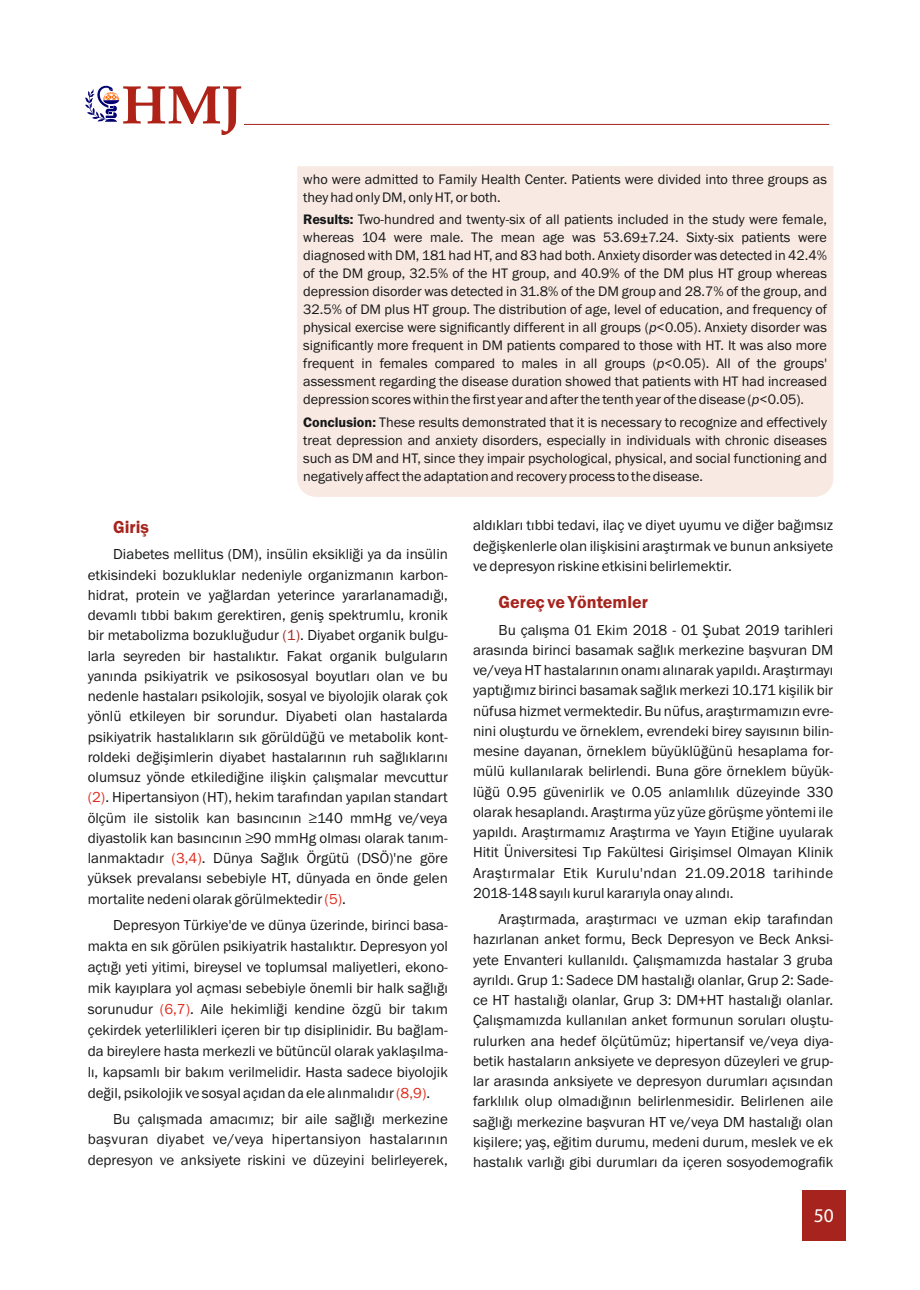
<style>
.page{position:relative;width:920px;height:1290px;background:#fff}
.page>*{position:absolute;margin:0;border:0;box-sizing:border-box;transform-origin:0 0}
.t1{font:19.5px "Myriad Pro";color:#fff}
.t2{font:600 18px "Franklin Gothic";color:#a6241d}
.t3{font:15px/20.2px "Franklin Gothic";color:#151616;text-align:justify}
.t4{font:14.25px/18px "Franklin Gothic";color:#151616;text-align:justify}
.s1{font-weight:600}
.s2{font-style:italic}
.s3{color:#a6241d}
.s4{color:#dd2b1c}
</style>
<div class="page">
<svg style="left:85px;top:85px;width:156px;height:50px"></svg>
<hr style="left:244px;top:124px;width:585px;height:1px;background:#a6241d">
<div style="left:802px;top:1191px;width:43px;height:50px;background:#a6241d"></div>
<div style="left:297px;top:166px;width:536px;height:331px;background:#f8e9e2"></div>
<p class="t4" style="left:303px;top:171px;width:525px">who were admitted to Family Health Center. Patients were divided into three groups as they had only DM, only HT, or both.</p>
<p class="t4" style="left:303px;top:211px;width:525px"><span class="s1">Results:</span> Two-hundred and twenty-six of all patients included in the study were female, whereas 104 were male. The mean age was 53.69±7.24. Sixty-six patients were diagnosed with DM, 181 had HT, and 83 had both. Anxiety disorder was detected in 42.4% of the DM group, 32.5% of the HT group, and 40.9% of the DM plus HT group whereas depression disorder was detected in 31.8% of the DM group and 28.7% of the group, and 32.5% of DM plus HT group. The distribution of age, level of education, and frequency of physical exercise were significantly different in all groups (<span class="s2">p</span>&lt;0.05). Anxiety disorder was significantly more frequent in DM patients compared to those with HT. It was also more frequent in females compared to males in all groups (<span class="s2">p</span>&lt;0.05). All of the groups' assessment regarding the disease duration showed that patients with HT had increased depression scores within the first year and after the tenth year of the disease (<span class="s2">p</span>&lt;0.05).</p>
<p class="t4" style="left:303px;top:414px;width:525px"><span class="s1">Conclusion:</span> These results demonstrated that it is necessary to recognize and effectively treat depression and anxiety disorders, especially in individuals with chronic diseases such as DM and HT, since they impair psychological, physical, and social functioning and negatively affect the adaptation and recovery process to the disease.</p>
<p class="t2" style="left:113px;top:520px;width:37px">Giriş</p>
<p class="t3" style="left:88px;top:545px;width:362px;text-indent:26px">Diabetes mellitus (DM), insülin eksikliği ya da insülin etkisindeki bozukluklar nedeniyle organizmanın karbon&shy;hidrat, protein ve yağlardan yeterince yararlanamadığı, devamlı tıbbi bakım gerektiren, geniş spektrumlu, kronik bir metabolizma bozukluğudur <span class="s3">(1)</span>. Diyabet organik bulgu&shy;larla seyreden bir hastalıktır. Fakat organik bulguların yanında psikiyatrik ve psikososyal boyutları olan ve bu nedenle hastaları psikolojik, sosyal ve biyolojik olarak çok yönlü etkileyen bir sorundur. Diyabeti olan hastalarda psikiyatrik hastalıkların sık görüldüğü ve metabolik kont&shy;roldeki değişimlerin diyabet hastalarının ruh sağlıklarını olumsuz yönde etkilediğine ilişkin çalışmalar mevcuttur <span class="s4">(2)</span>. Hipertansiyon (HT), hekim tarafından yapılan standart ölçüm ile sistolik kan basıncının ≥140 mmHg ve/veya diyastolik kan basıncının ≥90 mmHg olması olarak tanım&shy;lanmaktadır <span class="s4">(3,4)</span>. Dünya Sağlık Örgütü (DSÖ)'ne göre yüksek prevalansı sebebiyle HT, dünyada en önde gelen mortalite nedeni olarak görülmektedir <span class="s4">(5)</span>.</p>
<p class="t3" style="left:88px;top:915px;width:362px;line-height:21px;text-indent:26px">Depresyon Türkiye'de ve dünya üzerinde, birinci basa&shy;makta en sık görülen psikiyatrik hastalıktır. Depresyon yol açtığı yeti yitimi, bireysel ve toplumsal maliyetleri, ekono&shy;mik kayıplara yol açması sebebiyle önemli bir halk sağlığı sorunudur <span class="s4">(6,7)</span>. Aile hekimliği kendine özgü bir takım çekirdek yeterlilikleri içeren bir tıp disiplinidir. Bu bağlam&shy;da bireylere hasta merkezli ve bütüncül olarak yaklaşılma&shy;lı, kapsamlı bir bakım verilmelidir. Hasta sadece biyolojik değil, psikolojik ve sosyal açıdan da ele alınmalıdır <span class="s4">(8,9)</span>.</p>
<p class="t3" style="left:88px;top:1110px;width:362px;text-indent:26px">Bu çalışmada amacımız; bir aile sağlığı merkezine başvuran diyabet ve/veya hipertansiyon hastalarının depresyon ve anksiyete riskini ve düzeyini belirleyerek,</p>
<p class="t3" style="left:473px;top:516px;width:362px">aldıkları tıbbi tedavi, ilaç ve diyet uyumu ve diğer bağımsız değişkenlerle olan ilişkisini araştırmak ve bunun anksiyete ve depresyon riskine etkisini belirlemektir.</p>
<p class="t2" style="left:499px;top:596px;width:151px">Gereç ve Yöntemler</p>
<p class="t3" style="left:473px;top:621px;width:362px;text-indent:26px">Bu çalışma 01 Ekim 2018 - 01 Şubat 2019 tarihleri arasında birinci basamak sağlık merkezine başvuran DM ve/veya HT hastalarının onamı alınarak yapıldı. Araştırmayı yaptığımız birinci basamak sağlık merkezi 10.171 kişilik bir nüfusa hizmet vermektedir. Bu nüfus, araştırmamızın evre&shy;nini oluşturdu ve örneklem, evrendeki birey sayısının bilin&shy;mesine dayanan, örneklem büyüklüğünü hesaplama for&shy;mülü kullanılarak belirlendi. Buna göre örneklem büyük&shy;lüğü 0.95 güvenirlik ve 0.05 anlamlılık düzeyinde 330 olarak hesaplandı. Araştırma yüz yüze görüşme yöntemi ile yapıldı. Araştırmamız Araştırma ve Yayın Etiğine uyularak Hitit Üniversitesi Tıp Fakültesi Girişimsel Olmayan Klinik Araştırmalar Etik Kurulu'ndan 21.09.2018 tarihinde 2018-148 sayılı kurul kararıyla onay alındı.</p>
<p class="t3" style="left:473px;top:910px;width:362px;text-indent:26px">Araştırmada, araştırmacı ve uzman ekip tarafından hazırlanan anket formu, Beck Depresyon ve Beck Anksi&shy;yete Envanteri kullanıldı. Çalışmamızda hastalar 3 gruba ayrıldı. Grup 1: Sadece DM hastalığı olanlar, Grup 2: Sade&shy;ce HT hastalığı olanlar, Grup 3: DM+HT hastalığı olanlar.<br>Çalışmamızda kullanılan anket formunun soruları oluştu&shy;rulurken ana hedef ölçütümüz; hipertansif ve/veya diya&shy;betik hastaların anksiyete ve depresyon düzeyleri ve grup&shy;lar arasında anksiyete ve depresyon durumları açısından farklılık olup olmadığının belirlenmesidir. Belirlenen aile sağlığı merkezine başvuran HT ve/veya DM hastalığı olan kişilere; yaş, eğitim durumu, medeni durum, meslek ve ek hastalık varlığı gibi durumları da içeren sosyodemografik</p>
<h1 class="t1" style="left:814px;top:1208px;width:22px">50</h1>
</div>
